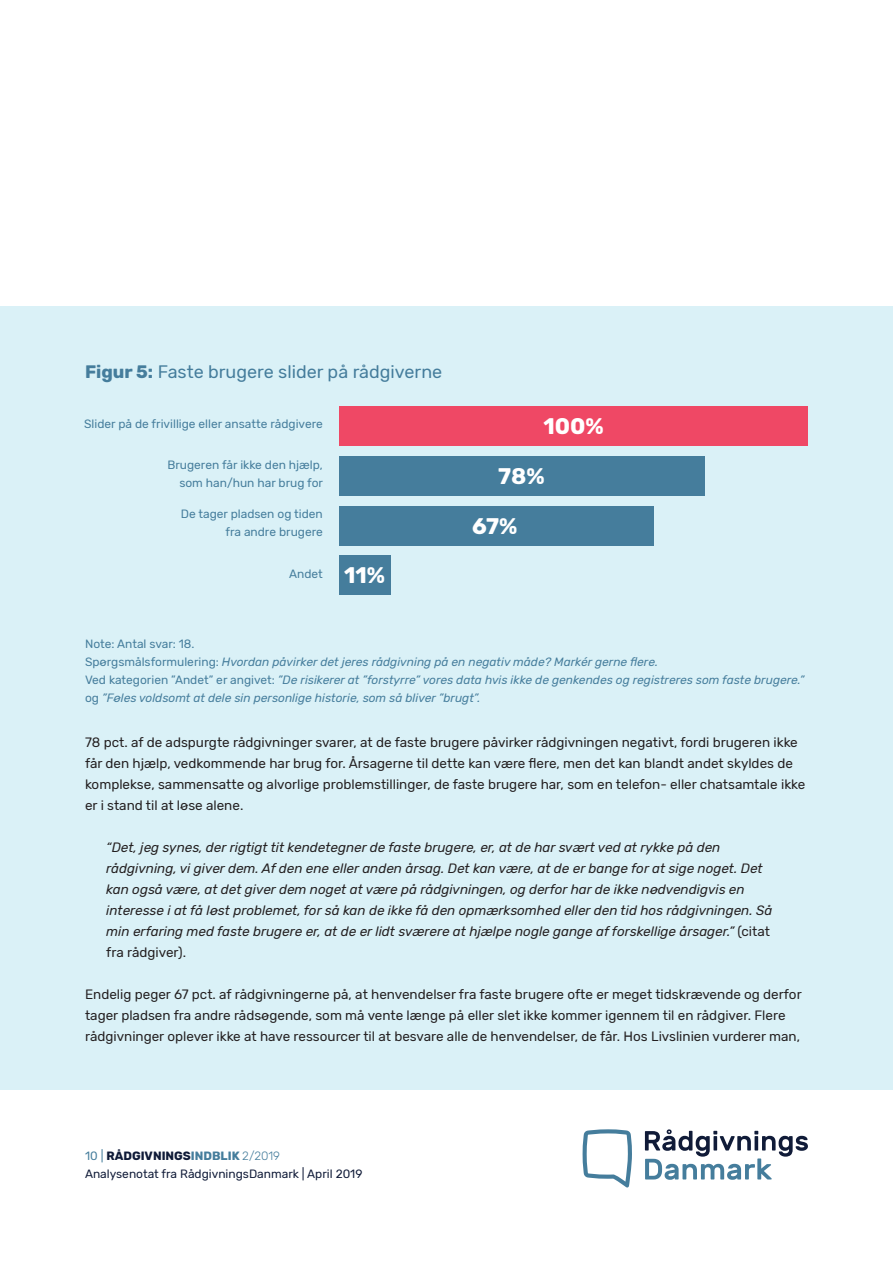
<style>
.page{position:relative;width:893px;height:1263px;background:#fff}
.page>*{position:absolute;margin:0;border:0;box-sizing:border-box;transform-origin:0 0}
.t1{font:700 22.5px "Rubik";color:#fff}
.Tekst_mellem{font:18px "Rubik";color:#457d9c}
.Brødtekst{font:13.5px/21px "Rubik";color:#231f20}
.Brødtekst-2{font:italic 13.5px/21px "Rubik";color:#231f20}
.Tekst_lille{font:italic 12px/18px "Rubik";color:#457d9c}
.Tekst_lille-2{font:12px "Rubik";color:#457d9c}
.t2{font:12px/18px "Rubik";color:#101b38}
.s1{font-weight:700}
.s2{font-style:normal}
.s3{color:#457d9c}
.s4{font-weight:700;color:#457d9c}
.s5{font-weight:300;color:#457d9c}
</style>
<div class="page">
<div style="left:0;top:306px;width:893px;height:784px;background:#daf1f7"></div>
<svg style="left:645px;top:1129px;width:163px;height:51px"></svg>
<svg style="left:583px;top:1129px;width:49px;height:58px"></svg>
<div style="left:339px;top:555px;width:52px;height:40px;background:#457d9c"></div>
<div style="left:339px;top:506px;width:314px;height:39px;background:#457d9c"></div>
<div style="left:339px;top:456px;width:366px;height:40px;background:#457d9c"></div>
<div style="left:339px;top:406px;width:469px;height:40px;background:#ef4865"></div>
<p class="Tekst_mellem" style="left:85px;top:362px;width:359px"><span class="s1">Figur 5:</span> Faste brugere slider på rådgiverne</p>
<p class="Tekst_lille-2" style="left:84px;top:417px;width:240px">Slider på de frivillige eller ansatte rådgivere</p>
<p class="Tekst_lille-2" style="left:167px;top:458px;width:157px">Brugeren får ikke den hjælp,</p>
<p class="Tekst_lille-2" style="left:179px;top:476px;width:145px">som han/hun har brug for</p>
<p class="Tekst_lille-2" style="left:181px;top:507px;width:144px">De tager pladsen og tiden</p>
<p class="Tekst_lille-2" style="left:225px;top:525px;width:99px">fra andre brugere</p>
<p class="Tekst_lille-2" style="left:289px;top:566px;width:35px">Andet</p>
<p class="t1" style="left:344px;top:562px;width:42px">11%</p>
<p class="t1" style="left:543px;top:413px;width:62px">100%</p>
<p class="t1" style="left:498px;top:463px;width:48px">78%</p>
<p class="t1" style="left:472px;top:513px;width:47px">67%</p>
<p class="Tekst_lille" style="left:85px;top:635px;width:721px"><span class="s2">Note: Antal svar: 18.<br>Spørgsmålsformulering:</span> Hvordan påvirker det jeres rådgivning på en negativ måde? Markér gerne flere.<br><span class="s2">Ved kategorien ”Andet” er angivet:</span> ”De risikerer at ”forstyrre” vores data hvis ikke de genkendes og registreres som faste brugere.” <span class="s2">og</span> ”Føles voldsomt at dele sin personlige historie, som så bliver ”brugt”.</p>
<p class="Brødtekst" style="left:85px;top:732px;width:722px">78 pct. af de adspurgte rådgivninger svarer, at de faste brugere påvirker rådgivningen negativt, fordi brugeren ikke får den hjælp, vedkommende har brug for. Årsagerne til dette kan være flere, men det kan blandt andet skyldes de komplekse, sammensatte og alvorlige problemstillinger, de faste brugere har, som en telefon- eller chatsamtale ikke er i stand til at løse alene.</p>
<p class="Brødtekst-2" style="left:106px;top:837px;width:667px">“Det, jeg synes, der rigtigt tit kendetegner de faste brugere, er, at de har svært ved at rykke på den rådgivning, vi giver dem. Af den ene eller anden årsag. Det kan være, at de er bange for at sige noget. Det kan også være, at det giver dem noget at være på rådgivningen, og derfor har de ikke nødvendigvis en interesse i at få løst problemet, for så kan de ikke få den opmærksomhed eller den tid hos rådgivningen. Så min erfaring med faste brugere er, at de er lidt sværere at hjælpe nogle gange af forskellige årsager.” <span class="s2">(citat fra rådgiver).</span></p>
<p class="Brødtekst" style="left:85px;top:984px;width:718px">Endelig peger 67 pct. af rådgivningerne på, at henvendelser fra faste brugere ofte er meget tidskrævende og derfor tager pladsen fra andre rådsøgende, som må vente længe på eller slet ikke kommer igennem til en rådgiver. Flere rådgivninger oplever ikke at have ressourcer til at besvare alle de henvendelser, de får. Hos Livslinien vurderer man,</p>
<p class="t2" style="left:85px;top:1147px;width:279px"><span class="s3">10 |</span> <span class="s1">RÅDGIVNINGS</span><span class="s4">INDBLIK</span> <span class="s5">2/2019<br></span>Analysenotat fra RådgivningsDanmark | April 2019</p>
</div>
